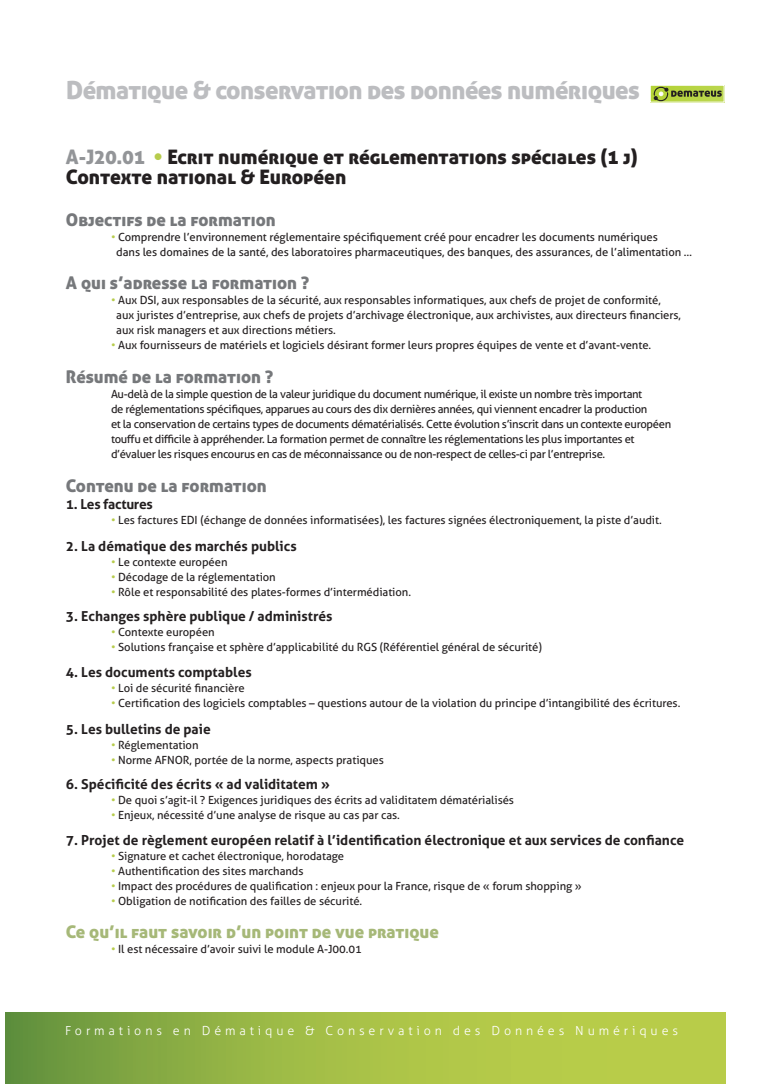
<style>
.page{position:relative;width:780px;height:1088px;background:#fff}
.page>*{position:absolute;margin:0;border:0;box-sizing:border-box;transform-origin:0 0}
.t1{font:25px "Aller Display";letter-spacing:-.02em;color:#bcbdc0}
.t2{font:20px/20px "Aller Display";color:#231f20}
.t3{font:17.5px "Aller Display";color:#76787b}
.t4{font:17.5px "Aller Display";color:#a6b878}
.t5{font:700 13.75px "Aller";color:#231f20}
.t6{font:700 13.75px "Aller";letter-spacing:-.02em;color:#231f20}
.t7{font:300 12.5px "Aller";letter-spacing:.31em;color:#fff}
.t8{font:11.25px/15px "Aller";letter-spacing:-.005em;color:#231f20}
.t9{font:11.25px/15px "Aller";letter-spacing:-.03em;color:#231f20}
.s1{color:#939598}
.s2{color:#b7cc4d}
</style>
<div class="page">
<svg style="left:5px;top:1013px;width:720px;height:71px;background:#9dba46"></svg>
<svg style="left:650px;top:85px;width:74px;height:18px"></svg>
<h1 class="t1" style="left:66px;top:74px;width:575px">Dématique &amp; conservation des données numériques</h1>
<h2 class="t2" style="left:66px;top:146px;width:573px"><span class="s1">A-J20.01</span> <span class="s2">•</span> Ecrit numérique et réglementations spéciales (1 j)<br>Contexte national &amp; Européen</h2>
<h3 class="t3" style="left:66px;top:209px;width:211px">Objectifs de la formation</h3>
<p class="t8" style="left:116px;top:229px;width:577px;text-indent:-5px"><span class="s2">•</span> Comprendre l’environnement réglementaire spécifiquement créé pour encadrer les documents numériques<br>dans les domaines de la santé, des laboratoires pharmaceutiques, des banques, des assurances, de l’alimentation …</p>
<h3 class="t3" style="left:66px;top:272px;width:245px">A qui s’adresse la formation ?</h3>
<p class="t8" style="left:116px;top:293px;width:566px;text-indent:-5px"><span class="s2">•</span> Aux DSI, aux responsables de la sécurité, aux responsables informatiques, aux chefs de projet de conformité, aux juristes d’entreprise, aux chefs de projets d’archivage électronique, aux archivistes, aux directeurs financiers, aux risk managers et aux directions métiers.</p>
<p class="t8" style="left:111px;top:338px;width:541px"><span class="s2">•</span> Aux fournisseurs de matériels et logiciels désirant former leurs propres équipes de vente et d’avant-vente.</p>
<h3 class="t3" style="left:66px;top:366px;width:209px">Résumé de la formation ?</h3>
<p class="t9" style="left:111px;top:386px;width:561px">Au-delà de la simple question de la valeur juridique du document numérique, il existe un nombre très important<br>de réglementations spécifiques, apparues au cours des dix dernières années, qui viennent encadrer la production<br>et la conservation de certains types de documents dématérialisés. Cette évolution s’inscrit dans un contexte européen touffu et difficile à appréhender. La formation permet de connaître les réglementations les plus importantes et d’évaluer les risques encourus en cas de méconnaissance ou de non-respect de celles-ci par l’entreprise.</p>
<h3 class="t3" style="left:66px;top:474px;width:202px">Contenu de la formation</h3>
<p class="t6" style="left:66px;top:496px;width:88px">1. Les factures</p>
<p class="t8" style="left:111px;top:512px;width:552px"><span class="s2">•</span> Les factures EDI (échange de données informatisées), les factures signées électroniquement, la piste d’audit.</p>
<p class="t5" style="left:66px;top:537px;width:232px">2. La dématique des marchés publics</p>
<p class="t8" style="left:111px;top:554px;width:118px"><span class="s2">•</span> Le contexte européen</p>
<p class="t8" style="left:111px;top:569px;width:166px"><span class="s2">•</span> Décodage de la réglementation</p>
<p class="t8" style="left:111px;top:584px;width:301px"><span class="s2">•</span> Rôle et responsabilité des plates-formes d’intermédiation.</p>
<p class="t5" style="left:66px;top:607px;width:268px">3. Echanges sphère publique / administrés</p>
<p class="t8" style="left:111px;top:624px;width:105px"><span class="s2">•</span> Contexte européen</p>
<p class="t8" style="left:111px;top:639px;width:432px"><span class="s2">•</span> Solutions française et sphère d’applicabilité du RGS (Référentiel général de sécurité)</p>
<p class="t5" style="left:66px;top:664px;width:187px">4. Les documents comptables</p>
<p class="t8" style="left:111px;top:680px;width:135px"><span class="s2">•</span> Loi de sécurité financière</p>
<p class="t8" style="left:111px;top:695px;width:571px"><span class="s2">•</span> Certification des logiciels comptables – questions autour de la violation du principe d’intangibilité des écritures.</p>
<p class="t5" style="left:66px;top:720px;width:146px">5. Les bulletins de paie</p>
<p class="t8" style="left:111px;top:737px;width:89px"><span class="s2">•</span> Réglementation</p>
<p class="t8" style="left:111px;top:752px;width:274px"><span class="s2">•</span> Norme AFNOR, portée de la norme, aspects pratiques</p>
<p class="t5" style="left:66px;top:775px;width:265px">6. Spécificité des écrits « ad validitatem »</p>
<p class="t8" style="left:111px;top:792px;width:404px"><span class="s2">•</span> De quoi s’agit-il ? Exigences juridiques des écrits ad validitatem dématérialisés</p>
<p class="t8" style="left:111px;top:807px;width:290px"><span class="s2">•</span> Enjeux, nécessité d’une analyse de risque au cas par cas.</p>
<p class="t5" style="left:66px;top:832px;width:619px">7. Projet de règlement européen relatif à l’identification électronique et aux services de confiance</p>
<p class="t8" style="left:111px;top:848px;width:234px"><span class="s2">•</span> Signature et cachet électronique, horodatage</p>
<p class="t8" style="left:111px;top:863px;width:194px"><span class="s2">•</span> Authentification des sites marchands</p>
<p class="t8" style="left:111px;top:878px;width:472px"><span class="s2">•</span> Impact des procédures de qualification : enjeux pour la France, risque de « forum shopping »</p>
<p class="t8" style="left:111px;top:893px;width:253px"><span class="s2">•</span> Obligation de notification des failles de sécurité.</p>
<h3 class="t4" style="left:66px;top:920px;width:374px">Ce qu’il faut savoir d’un point de vue pratique</h3>
<p class="t8" style="left:111px;top:941px;width:252px"><span class="s2">•</span> Il est nécessaire d’avoir suivi le module A-J00.01</p>
<p class="t7" style="left:65px;top:1022px;width:614px">Formations en Dématique &amp; Conservation des Données Numériques</p>
</div>
